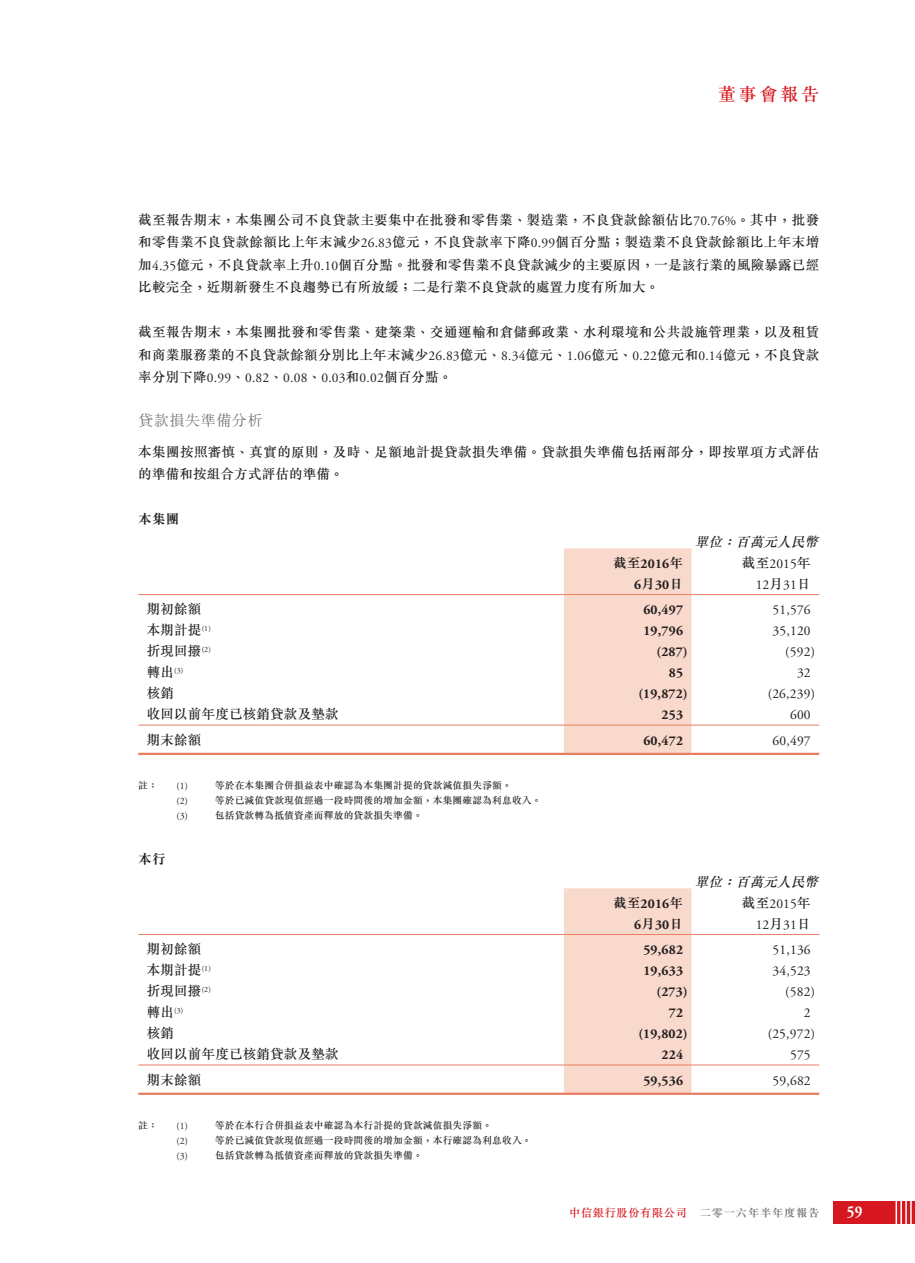
<style>
.page{position:relative;width:915px;height:1263px;background:#fff}
.page>*{position:absolute;margin:0;border:0;box-sizing:border-box;transform-origin:0 0}
.t1{font:500 18px "M Sung HK";letter-spacing:.15em;color:#d7171f}
.t2{font:700 16.5px "Adobe Garamond Pro";color:#fff;scale:.9 1}
.t3{font:300 15px "M Sung HK";letter-spacing:.04em;color:#6c6d70}
.t4{font:500 13.5px/22.5px "M Sung HK";letter-spacing:.02em;color:#231f20}
.t5{font:13.5px/21px "Adobe Garamond Pro";letter-spacing:.015em;color:#231f20;text-align:right}
.t6{font:700 13.5px/21px "Adobe Garamond Pro";letter-spacing:.015em;color:#231f20;text-align:right}
.t7{font:italic 500 13.5px "M Sung HK";color:#231f20}
.t8{font:700 13.5px "M Sung HK";color:#231f20}
.t9{font:500 11.25px "M Sung HK";letter-spacing:.05em;color:#d7171f}
.t10{font:500 9.75px "M Sung HK";letter-spacing:.015em;color:#231f20}
.t11{font:9.75px "Adobe Garamond Pro";color:#231f20}
.t12{font:7.8px "Adobe Garamond Pro";color:#231f20}
.s1{font-family:"Adobe Garamond Pro";font-weight:400}
.s2{font-family:"M Sung HK";font-weight:500}
.s3{font-family:"M Sung HK"}
.s4{font-family:"M Sung HK";font-weight:500;font-size:13.5px}
.s5{font-weight:700;color:#76787b}
</style>
<div class="page">
<div style="left:833px;top:1201px;width:81px;height:23px;background:#d7171f"></div>
<hr style="left:905px;top:1191px;width:1px;height:42px;background:#fff">
<hr style="left:895px;top:1191px;width:1px;height:42px;background:#fff">
<hr style="left:900px;top:1191px;width:1px;height:42px;background:#fff">
<hr style="left:909px;top:1191px;width:2px;height:42px;background:#fff">
<div style="left:563px;top:548px;width:128px;height:205px;background:#f9d9cb"></div>
<hr style="left:138px;top:594px;width:425px;height:1px;background:#e77d60">
<hr style="left:563px;top:594px;width:128px;height:1px;background:#e77d60">
<hr style="left:691px;top:594px;width:128px;height:1px;background:#e77d60">
<hr style="left:138px;top:725px;width:425px;height:1px;background:#e77d60">
<hr style="left:563px;top:725px;width:128px;height:1px;background:#e77d60">
<hr style="left:691px;top:725px;width:128px;height:1px;background:#e77d60">
<hr style="left:138px;top:753px;width:425px;height:2px;background:#e77d60">
<hr style="left:563px;top:753px;width:128px;height:2px;background:#e77d60">
<hr style="left:691px;top:753px;width:128px;height:2px;background:#e77d60">
<div style="left:563px;top:888px;width:128px;height:205px;background:#f9d9cb"></div>
<hr style="left:138px;top:934px;width:425px;height:1px;background:#e77d60">
<hr style="left:563px;top:934px;width:128px;height:1px;background:#e77d60">
<hr style="left:691px;top:934px;width:128px;height:1px;background:#e77d60">
<hr style="left:138px;top:1064px;width:425px;height:1px;background:#e77d60">
<hr style="left:563px;top:1064px;width:128px;height:1px;background:#e77d60">
<hr style="left:691px;top:1064px;width:128px;height:1px;background:#e77d60">
<hr style="left:138px;top:1093px;width:425px;height:2px;background:#e77d60">
<hr style="left:563px;top:1093px;width:128px;height:2px;background:#e77d60">
<hr style="left:691px;top:1093px;width:128px;height:2px;background:#e77d60">
<h1 class="t1" style="left:718px;top:81px;width:102px">董事會報告</h1>
<p class="t4" style="left:138px;top:208px;width:682px;text-align:justify">截至報告期末，本集團公司不良貸款主要集中在批發和零售業、製造業，不良貸款餘額佔比<span class="s1">70.76%</span>。其中，批發和零售業不良貸款餘額比上年末減少<span class="s1">26.83</span>億元，不良貸款率下降<span class="s1">0.99</span>個百分點；製造業不良貸款餘額比上年末增加<span class="s1">4.35</span>億元，不良貸款率上升<span class="s1">0.10</span>個百分點。批發和零售業不良貸款減少的主要原因，一是該行業的風險暴露已經比較完全，近期新發生不良趨勢已有所放緩；二是行業不良貸款的處置力度有所加大。</p>
<p class="t4" style="left:138px;top:321px;width:682px">截至報告期末，本集團批發和零售業、建築業、交通運輸和倉儲郵政業、水利環境和公共設施管理業，以及租賃和商業服務業的不良貸款餘額分別比上年末減少<span class="s1">26.83</span>億元、<span class="s1">8.34</span>億元、<span class="s1">1.06</span>億元、<span class="s1">0.22</span>億元和<span class="s1">0.14</span>億元，不良貸款</p>
<p class="t5" style="left:138px;top:368px;width:315px"><span class="s2">率分別下降</span>0.99<span class="s2">、</span>0.82<span class="s2">、</span>0.08<span class="s2">、</span>0.03<span class="s2">和</span>0.02<span class="s2">個百分點。</span></p>
<p class="t3" style="left:138px;top:410px;width:126px">貸款損失準備分析</p>
<p class="t4" style="left:138px;top:440px;width:682px">本集團按照審慎、真實的原則，及時、足額地計提貸款損失準備。貸款損失準備包括兩部分，即按單項方式評估的準備和按組合方式評估的準備。</p>
<p class="t8" style="left:138px;top:510px;width:42px">本集團</p>
<p class="t7" style="left:694px;top:532px;width:129px">單位：百萬元人民幣</p>
<p class="t6" style="left:613px;top:553px;width:71px"><span class="s3">截至</span>2016<span class="s3">年<br></span>6<span class="s3">月</span>30<span class="s3">日</span></p>
<p class="t5" style="left:741px;top:553px;width:70px"><span class="s2">截至</span>2015<span class="s2">年<br></span>12<span class="s2">月</span>31<span class="s2">日</span></p>
<p class="t4" style="left:147px;top:598px;width:56px">期初餘額</p>
<p class="t6" style="left:643px;top:600px;width:41px">60,497</p>
<p class="t5" style="left:772px;top:600px;width:40px">51,576</p>
<p class="t4" style="left:147px;top:619px;width:66px">本期計提<sup>(1)</sup></p>
<p class="t6" style="left:643px;top:621px;width:41px">19,796</p>
<p class="t5" style="left:772px;top:621px;width:40px">35,120</p>
<p class="t4" style="left:147px;top:640px;width:66px">折現回撥<sup>(2)</sup></p>
<p class="t6" style="left:656px;top:642px;width:32px">(287)</p>
<p class="t5" style="left:785px;top:642px;width:31px">(592)</p>
<p class="t12" style="left:147px;top:666px;width:38px"><span class="s4">轉出</span>(3)</p>
<p class="t6" style="left:668px;top:663px;width:16px">85</p>
<p class="t5" style="left:796px;top:663px;width:15px">32</p>
<p class="t4" style="left:147px;top:682px;width:29px">核銷</p>
<p class="t6" style="left:638px;top:684px;width:51px">(19,872)</p>
<p class="t5" style="left:767px;top:684px;width:49px">(26,239)</p>
<p class="t4" style="left:147px;top:703px;width:193px">收回以前年度已核銷貸款及墊款</p>
<p class="t6" style="left:661px;top:705px;width:23px">253</p>
<p class="t5" style="left:789px;top:705px;width:22px">600</p>
<p class="t4" style="left:147px;top:728px;width:56px">期末餘額</p>
<p class="t6" style="left:643px;top:730px;width:41px">60,472</p>
<p class="t5" style="left:772px;top:730px;width:40px">60,497</p>
<p class="t10" style="left:138px;top:779px;width:21px">註：</p>
<p class="t11" style="left:176px;top:780px;width:13px">(1)</p>
<p class="t10" style="left:215px;top:779px;width:298px">等於在本集團合併損益表中確認為本集團計提的貸款減值損失淨額。</p>
<p class="t11" style="left:176px;top:795px;width:13px">(2)</p>
<p class="t10" style="left:215px;top:794px;width:328px">等於已減值貸款現值經過一段時間後的增加金額，本集團確認為利息收入。</p>
<p class="t11" style="left:176px;top:810px;width:13px">(3)</p>
<p class="t10" style="left:215px;top:809px;width:209px">包括貸款轉為抵債資產而釋放的貸款損失準備。</p>
<p class="t8" style="left:138px;top:850px;width:29px">本行</p>
<p class="t7" style="left:694px;top:872px;width:129px">單位：百萬元人民幣</p>
<p class="t6" style="left:613px;top:893px;width:71px"><span class="s3">截至</span>2016<span class="s3">年<br></span>6<span class="s3">月</span>30<span class="s3">日</span></p>
<p class="t5" style="left:741px;top:893px;width:70px"><span class="s2">截至</span>2015<span class="s2">年<br></span>12<span class="s2">月</span>31<span class="s2">日</span></p>
<p class="t4" style="left:147px;top:937px;width:56px">期初餘額</p>
<p class="t6" style="left:643px;top:939px;width:41px">59,682</p>
<p class="t5" style="left:772px;top:940px;width:40px">51,136</p>
<p class="t4" style="left:147px;top:958px;width:66px">本期計提<sup>(1)</sup></p>
<p class="t6" style="left:643px;top:960px;width:41px">19,633</p>
<p class="t5" style="left:772px;top:961px;width:40px">34,523</p>
<p class="t4" style="left:147px;top:979px;width:66px">折現回撥<sup>(2)</sup></p>
<p class="t6" style="left:656px;top:981px;width:32px">(273)</p>
<p class="t5" style="left:785px;top:982px;width:31px">(582)</p>
<p class="t12" style="left:147px;top:1005px;width:38px"><span class="s4">轉出</span>(3)</p>
<p class="t6" style="left:668px;top:1002px;width:16px">72</p>
<p class="t5" style="left:803px;top:1003px;width:8px">2</p>
<p class="t4" style="left:147px;top:1021px;width:29px">核銷</p>
<p class="t6" style="left:638px;top:1023px;width:51px">(19,802)</p>
<p class="t5" style="left:767px;top:1024px;width:49px">(25,972)</p>
<p class="t4" style="left:147px;top:1042px;width:193px">收回以前年度已核銷貸款及墊款</p>
<p class="t6" style="left:661px;top:1044px;width:23px">224</p>
<p class="t5" style="left:789px;top:1045px;width:22px">575</p>
<p class="t4" style="left:147px;top:1068px;width:56px">期末餘額</p>
<p class="t6" style="left:643px;top:1070px;width:41px">59,536</p>
<p class="t5" style="left:772px;top:1070px;width:40px">59,682</p>
<p class="t10" style="left:138px;top:1118px;width:21px">註：</p>
<p class="t11" style="left:176px;top:1120px;width:13px">(1)</p>
<p class="t10" style="left:215px;top:1118px;width:278px">等於在本行合併損益表中確認為本行計提的貸款減值損失淨額。</p>
<p class="t11" style="left:176px;top:1135px;width:13px">(2)</p>
<p class="t10" style="left:215px;top:1133px;width:318px">等於已減值貸款現值經過一段時間後的增加金額，本行確認為利息收入。</p>
<p class="t11" style="left:176px;top:1150px;width:13px">(3)</p>
<p class="t10" style="left:215px;top:1148px;width:209px">包括貸款轉為抵債資產而釋放的貸款損失準備。</p>
<p class="t9" style="left:569px;top:1205px;width:251px">中信銀行股份有限公司 <span class="s5">二零一六年半年度報告</span></p>
<p class="t2" style="left:846px;top:1202px;width:19px">59</p>
</div>
